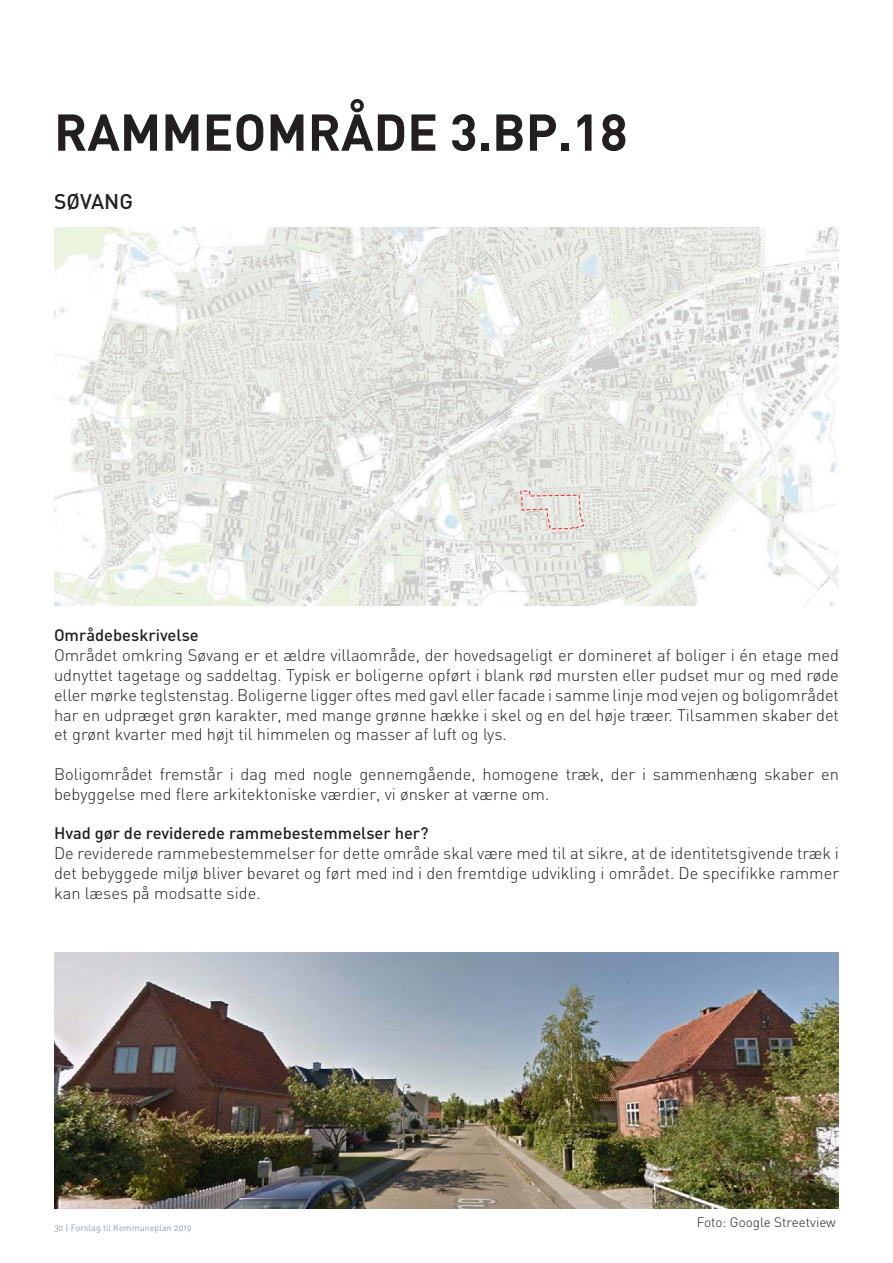
<style>
.page{position:relative;width:893px;height:1263px;background:#fff}
.page>*{position:absolute;margin:0;border:0;box-sizing:border-box;transform-origin:0 0}
.t1{font:700 51px "DIN";color:#231f20}
.t2{font:500 21px "DIN";color:#231f20}
.t3{font:300 16.5px/19.8px "DIN";color:#231f20;text-align:justify}
.t4{font:500 16.5px "DIN";color:#231f20}
.t5{font:300 13.5px "DIN";color:#231f20}
.t6{font:9px "DIN Regular Alternate";color:#8ea1ac}
</style>
<div class="page">
<img style="left:54px;top:228px;width:785px;height:377px">
<svg style="left:519px;top:490px;width:66px;height:40px;background:#e4dbd7"></svg>
<img style="left:54px;top:952px;width:785px;height:257px">
<p class="t1" style="left:54px;top:99px;width:575px">RAMMEOMRÅDE 3.BP.18</p>
<p class="t2" style="left:54px;top:188px;width:81px">SØVANG</p>
<p class="t4" style="left:54px;top:624px;width:146px">Områdebeskrivelse</p>
<p class="t3" style="left:54px;top:645px;width:786px">Området omkring Søvang er et ældre villaområde, der hovedsageligt er domineret af boliger i én etage med udnyttet tagetage og saddeltag. Typisk er boligerne opført i blank rød mursten eller pudset mur og med røde eller mørke teglstenstag. Boligerne ligger oftes med gavl eller facade i samme linje mod vejen og boligområdet har en udpræget grøn karakter, med mange grønne hække i skel og en del høje træer. Tilsammen skaber det et grønt kvarter med højt til himmelen og masser af luft og lys.</p>
<p class="t3" style="left:54px;top:764px;width:786px">Boligområdet fremstår i dag med nogle gennemgående, homogene træk, der i sammenhæng skaber en bebyggelse med flere arkitektoniske værdier, vi ønsker at værne om.</p>
<p class="t4" style="left:54px;top:822px;width:376px">Hvad gør de reviderede rammebestemmelser her?</p>
<p class="t3" style="left:54px;top:843px;width:787px">De reviderede rammebestemmelser for dette område skal være med til at sikre, at de identitetsgivende træk i det bebyggede miljø bliver bevaret og ført med ind i den fremtdige udvikling i området. De specifikke rammer kan læses på modsatte side.</p>
<p class="t6" style="left:54px;top:1222px;width:139px">30 | Forslag til Kommuneplan 2019</p>
<p class="t5" style="left:697px;top:1213px;width:141px">Foto: Google Streetview</p>
</div>
